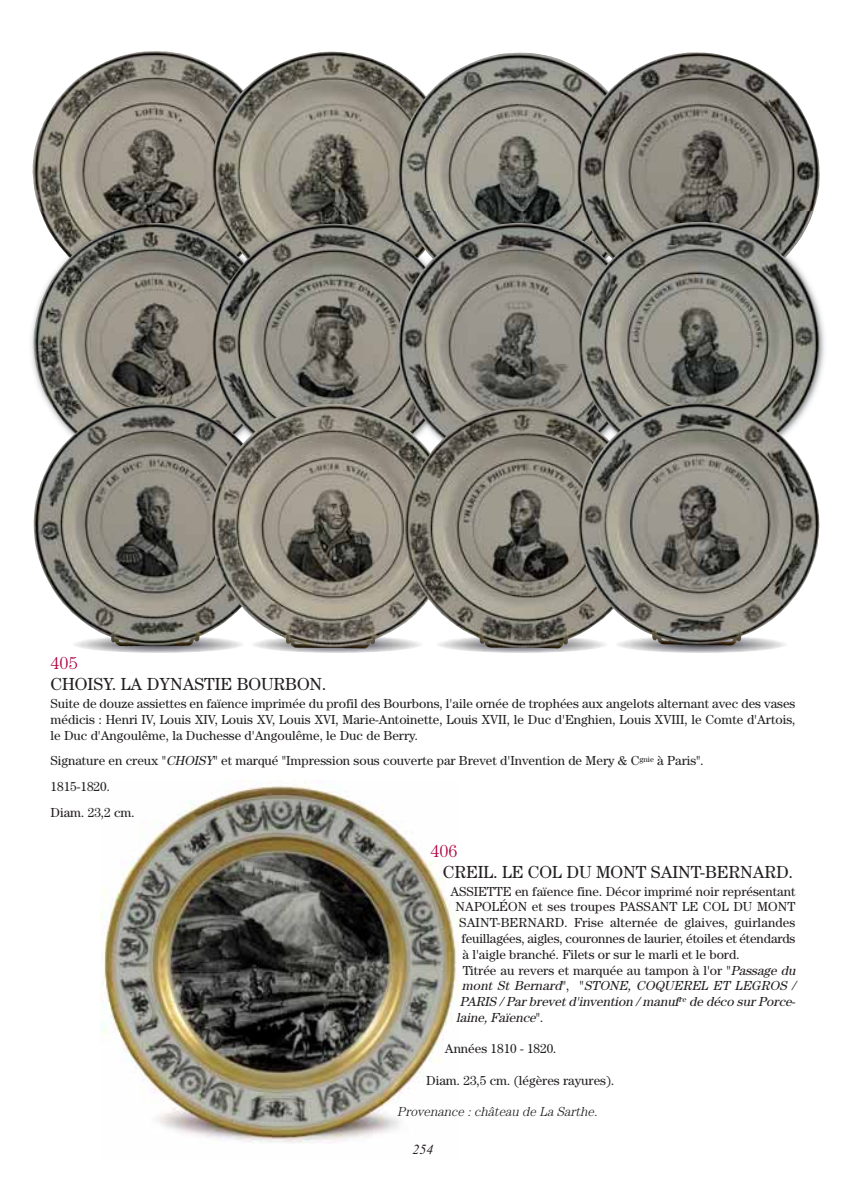
<style>
.page{position:relative;width:846px;height:1193px;background:#fff}
.page>*{position:absolute;margin:0;border:0;box-sizing:border-box;transform-origin:0 0}
.t1{font:17.5px "Century";color:#231f20}
.t2{font:300 17.5px "Century";color:#b00241}
.t3{font:italic 14px "Times New Roman";color:#231f20}
.t4{font:13.12px/15.8px "Century";color:#231f20;text-align:justify}
.t5{font:italic 13.12px "Century";color:#231f20}
.t6{font:italic 300 13.12px "Century";color:#231f20}
.s1{font-style:italic}
.s2{font-style:normal}
</style>
<div class="page">
<img style="left:76px;top:646px;width:156px;height:7px">
<img style="left:263px;top:648px;width:147px;height:5px">
<img style="left:448px;top:648px;width:147px;height:5px">
<img style="left:627px;top:645px;width:159px;height:8px">
<img style="left:100px;top:780px;width:358px;height:364px">
<img style="left:32px;top:51px;width:179px;height:160px">
<img style="left:211px;top:51px;width:186px;height:160px">
<img style="left:397px;top:52px;width:180px;height:159px">
<img style="left:577px;top:52px;width:242px;height:160px">
<img style="left:40px;top:211px;width:177px;height:12px">
<img style="left:217px;top:211px;width:187px;height:12px">
<img style="left:404px;top:211px;width:179px;height:11px">
<img style="left:583px;top:211px;width:230px;height:11px">
<img style="left:33px;top:223px;width:179px;height:181px">
<img style="left:212px;top:223px;width:185px;height:180px">
<img style="left:397px;top:222px;width:180px;height:184px">
<img style="left:577px;top:222px;width:242px;height:181px">
<img style="left:34px;top:404px;width:176px;height:242px">
<img style="left:210px;top:403px;width:244px;height:245px">
<img style="left:404px;top:406px;width:238px;height:242px">
<img style="left:577px;top:403px;width:242px;height:242px">
<h1 class="t2" style="left:51px;top:657px;width:29px">405</h1>
<h1 class="t1" style="left:51px;top:678px;width:277px">CHOISY. LA DYNASTIE BOURBON.</h1>
<p class="t4" style="left:51px;top:697px;width:746px">Suite de douze assiettes en faïence imprimée du profil des Bourbons, l'aile ornée de trophées aux angelots alternant avec des vases médicis : Henri IV, Louis XIV, Louis XV, Louis XVI, Marie-Antoinette, Louis XVII, le Duc d'Enghien, Louis XVIII, le Comte d'Artois, le Duc d'Angoulême, la Duchesse d'Angoulême, le Duc de Berry.</p>
<p class="t4" style="left:51px;top:749px;width:654px;line-height:25.7px;text-align:left">Signature en creux "<span class="s1">CHOISY</span>" et marqué "Impression sous couverte par Brevet d'Invention de Mery &amp; C<sup>gnie</sup> à Paris".<br>1815-1820.<br>Diam. 23,2 cm.</p>
<h1 class="t2" style="left:430px;top:844px;width:29px">406</h1>
<h1 class="t1" style="left:442px;top:865px;width:352px">CREIL. LE COL DU MONT SAINT-BERNARD.</h1>
<p class="t4" style="left:450px;top:884px;width:346px">ASSIETTE en faïence fine. Décor imprimé noir représentant</p>
<p class="t4" style="left:455px;top:900px;width:341px">NAPOLÉON et ses troupes PASSANT LE COL DU MONT</p>
<p class="t4" style="left:459px;top:916px;width:337px">SAINT-BERNARD. Frise alternée de glaives, guirlandes</p>
<p class="t4" style="left:461px;top:931px;width:335px">feuillagées, aigles, couronnes de laurier, étoiles et étendards</p>
<p class="t4" style="left:462px;top:947px;width:278px">à l'aigle branché. Filets or sur le marli et le bord.</p>
<p class="t4" style="left:462px;top:963px;width:336px">Titrée au revers et marquée au tampon à l'or "<span class="s1">Passage du</span></p>
<p class="t5" style="left:461px;top:981px;width:335px">mont St Bernard<span class="s2">" , "</span> STONE, COQUEREL ET LEGROS /</p>
<p class="t5" style="left:459px;top:996px;width:339px">PARIS / Par brevet d'invention / manuf<sup>re</sup> de déco sur Porce-</p>
<p class="t5" style="left:456px;top:1012px;width:89px">laine, Faïence<span class="s2">" .</span></p>
<p class="t4" style="left:444px;top:1042px;width:113px">Années 1810 - 1820.</p>
<p class="t4" style="left:426px;top:1073px;width:190px">Diam. 23,5 cm. (légères rayures).</p>
<p class="t6" style="left:397px;top:1107px;width:204px">Provenance : château de La Sarthe.</p>
<p class="t3" style="left:412px;top:1144px;width:22px">254</p>
</div>
